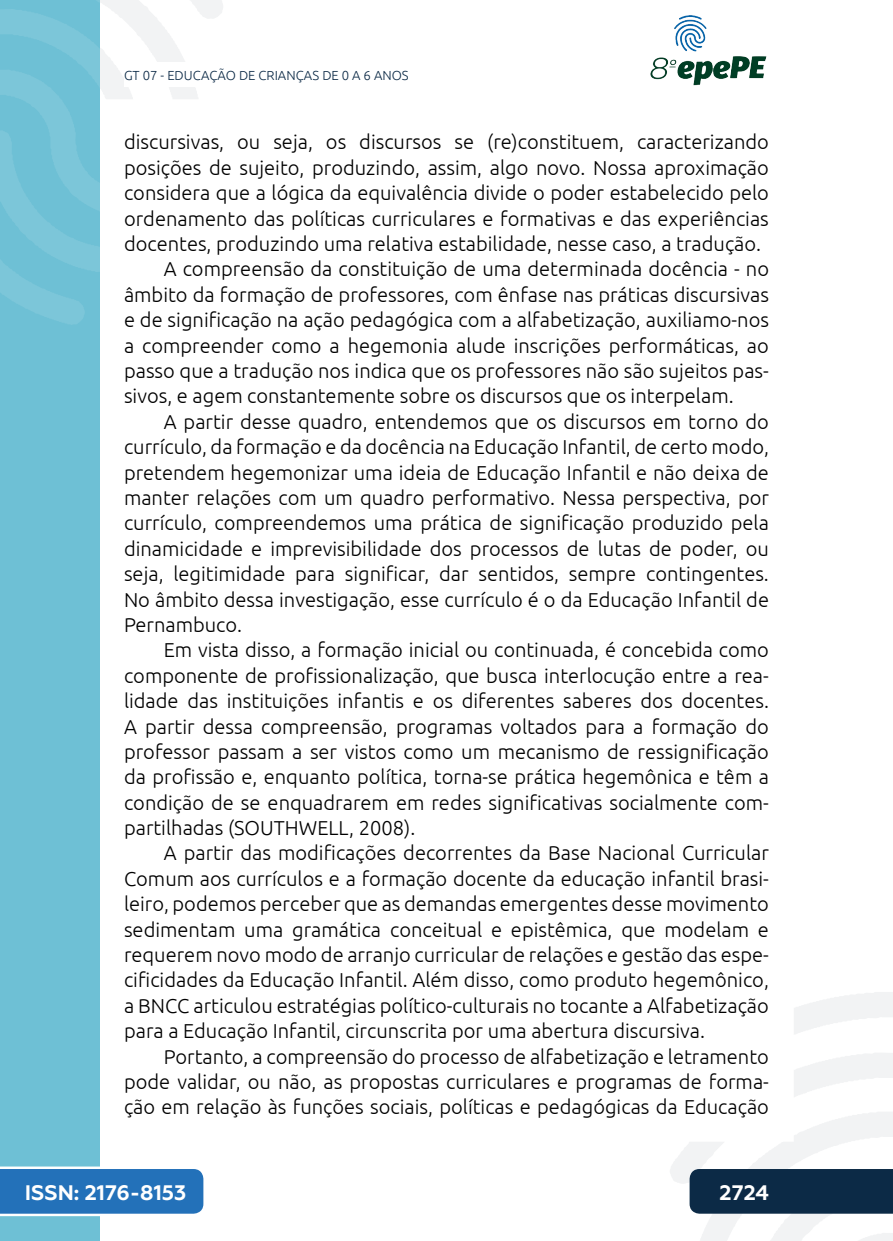
<style>
.page{position:relative;width:893px;height:1241px;background:#fff}
.page>*{position:absolute;margin:0;border:0;box-sizing:border-box;transform-origin:0 0}
.t1{font:700 21px "Geometria";color:#fff}
._5_CORPO{font:300 20.12px/25.4px "Ubuntu";color:#000;text-align:justify}
.t2{font:300 13.12px "Ubuntu";color:#0c2a46}
</style>
<div class="page">
<svg style="left:670px;top:992px;width:223px;height:248px"></svg>
<svg style="left:99px;top:0;width:124px;height:324px"></svg>
<img style="left:650px;top:15px;width:117px;height:71px">
<div style="left:0;top:0;width:99px;height:1240px;background:#6ec0d5"></div>
<svg style="left:0;top:0;width:99px;height:325px"></svg>
<svg style="left:0;top:1166px;width:203px;height:49px;background:#367dbf"></svg>
<div style="left:690px;top:1168px;width:203px;height:45px;background:#0c2a46"></div>
<div style="left:124px;top:62px;width:516px;height:25px;background:#fff"></div>
<p class="t2" style="left:124px;top:67px;width:286px">GT 07 - EDUCAÇÃO DE CRIANÇAS DE 0 A 6 ANOS</p>
<p class="_5_CORPO" style="left:124px;top:129px;width:646px">discursivas, ou seja, os discursos se (re)constituem, caracterizando posições de sujeito, produzindo, assim, algo novo. Nossa aproximação considera que a lógica da equivalência divide o poder estabelecido pelo ordenamento das políticas curriculares e formativas e das experiências docentes, produzindo uma relativa estabilidade, nesse caso, a tradução.</p>
<p class="_5_CORPO" style="left:124px;top:256px;width:646px;text-indent:40px">A compreensão da constituição de uma determinada docência - no âmbito da formação de professores, com ênfase nas práticas discursivas e de significação na ação pedagógica com a alfabetização, auxiliamo-nos a compreender como a hegemonia alude inscrições performáticas, ao passo que a tradução nos indica que os professores não são sujeitos pas&shy;sivos, e agem constantemente sobre os discursos que os interpelam.</p>
<p class="_5_CORPO" style="left:124px;top:408px;width:646px;text-indent:40px">A partir desse quadro, entendemos que os discursos em torno do currículo, da formação e da docência na Educação Infantil, de certo modo, pretendem hegemonizar uma ideia de Educação Infantil e não deixa de manter relações com um quadro performativo. Nessa perspectiva, por currículo, compreendemos uma prática de significação produzido pela dinamicidade e imprevisibilidade dos processos de lutas de poder, ou seja, legitimidade para significar, dar sentidos, sempre contingentes.<br>No âmbito dessa investigação, esse currículo é o da Educação Infantil de Pernambuco.</p>
<p class="_5_CORPO" style="left:124px;top:637px;width:646px;text-indent:40px">Em vista disso, a formação inicial ou continuada, é concebida como componente de profissionalização, que busca interlocução entre a rea&shy;lidade das instituições infantis e os diferentes saberes dos docentes.<br>A partir dessa compreensão, programas voltados para a formação do professor passam a ser vistos como um mecanismo de ressignificação da profissão e, enquanto política, torna-se prática hegemônica e têm a condição de se enquadrarem em redes significativas socialmente com&shy;partilhadas (SOUTHWELL, 2008).</p>
<p class="_5_CORPO" style="left:124px;top:840px;width:646px;text-indent:40px">A partir das modificações decorrentes da Base Nacional Curricular Comum aos currículos e a formação docente da educação infantil brasi&shy;leiro, podemos perceber que as demandas emergentes desse movimento sedimentam uma gramática conceitual e epistêmica, que modelam e requerem novo modo de arranjo curricular de relações e gestão das espe&shy;cificidades da Educação Infantil. Além disso, como produto hegemônico, a BNCC articulou estratégias político-culturais no tocante a Alfabetização para a Educação Infantil, circunscrita por uma abertura discursiva.</p>
<p class="_5_CORPO" style="left:124px;top:1043px;width:646px;text-indent:40px">Portanto, a compreensão do processo de alfabetização e letramento pode validar, ou não, as propostas curriculares e programas de forma&shy;ção em relação às funções sociais, políticas e pedagógicas da Educação</p>
<p class="t1" style="left:25px;top:1179px;width:163px">ISSN: 2176-8153</p>
<p class="t1" style="left:720px;top:1179px;width:51px">2724</p>
</div>
